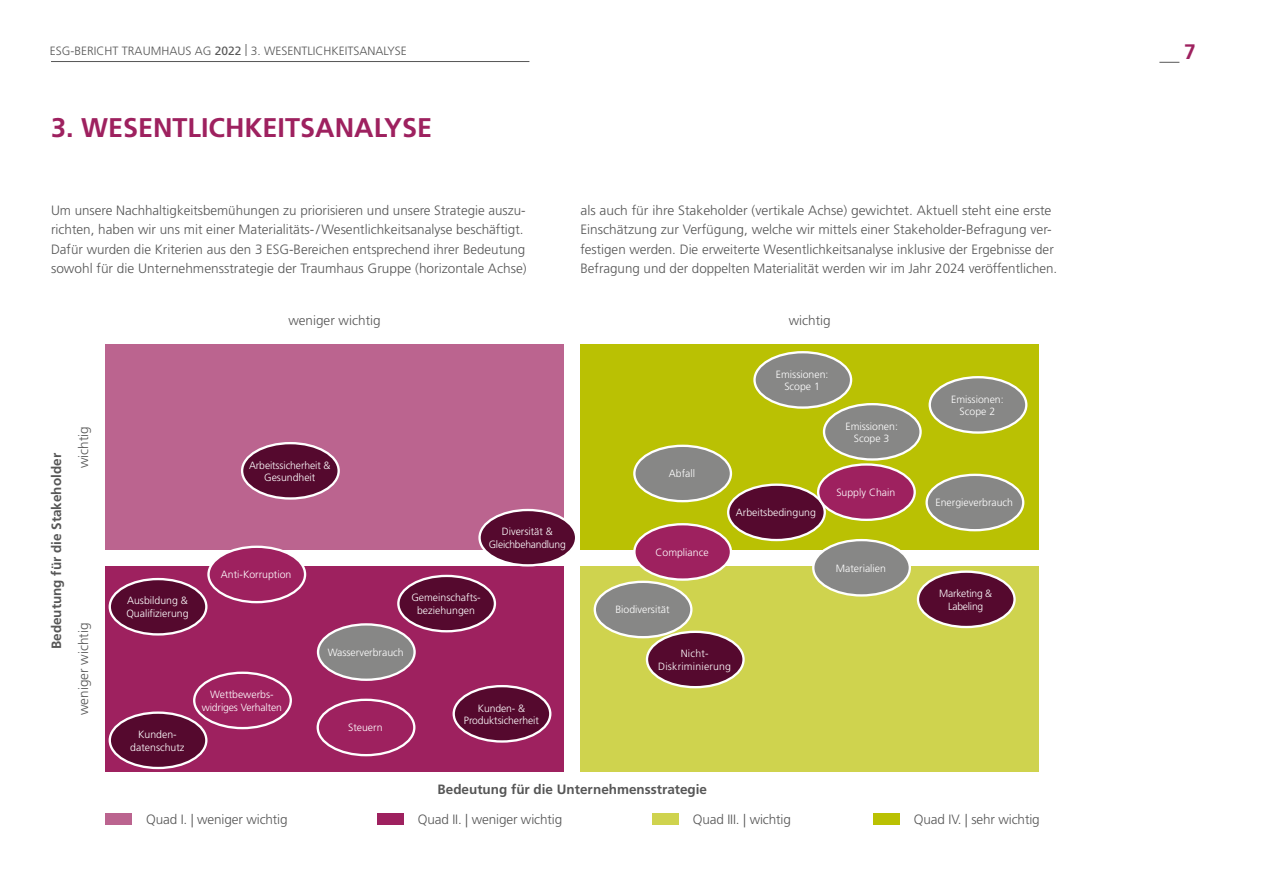
<style>
.page{position:relative;width:1263px;height:893px;background:#fff}
.page>*{position:absolute;margin:0;border:0;box-sizing:border-box;transform-origin:0 0}
.t1{font:700 27px "Frutiger LT Pro";color:#9e215f}
.t2{font:700 21px "Frutiger LT Pro";color:#9e215f}
.t3{font:300 13.5px/19.5px "Frutiger LT Pro";color:#565656}
.t4{font:700 13.5px "Frutiger LT Pro";color:#565656}
.t5{font:300 12px "Frutiger LT Pro";color:#565656}
.t6{font:300 10.5px/12.5px "Frutiger LT Pro";color:#fff;text-align:center}
.t7{font:300 10.5px/12.5px "Frutiger LT Pro";letter-spacing:-.02em;color:#fff;text-align:center}
.t8{font:300 10.5px/12.5px "Frutiger LT Pro";letter-spacing:.02em;color:#fff;text-align:center}
.s1{font-weight:400}
</style>
<div class="page">
<hr style="left:51px;top:61px;width:478px;height:1px;background:#565656">
<svg style="left:1159px;top:62px;width:20px;height:1px"></svg>
<div style="left:580px;top:345px;width:459px;height:205px;background:#bac103"></div>
<div style="left:105px;top:345px;width:459px;height:205px;background:#bb648f"></div>
<div style="left:105px;top:566px;width:459px;height:205px;background:#9e215f"></div>
<div style="left:580px;top:566px;width:459px;height:205px;background:#cfd34e"></div>
<div style="left:242px;top:443px;width:97px;height:55px;background:#55092e;border-radius:50%"></div>
<div style="left:241px;top:442px;width:99px;height:58px;border:2px solid #fff;border-radius:50%"></div>
<div style="left:754px;top:352px;width:97px;height:56px;background:#878786;border-radius:50%"></div>
<div style="left:753px;top:351px;width:99px;height:58px;border:2px solid #fff;border-radius:50%"></div>
<div style="left:930px;top:377px;width:96px;height:56px;background:#878786;border-radius:50%"></div>
<div style="left:928px;top:376px;width:99px;height:58px;border:2px solid #fff;border-radius:50%"></div>
<div style="left:318px;top:624px;width:97px;height:56px;background:#878786;border-radius:50%"></div>
<div style="left:317px;top:623px;width:99px;height:58px;border:2px solid #fff;border-radius:50%"></div>
<div style="left:398px;top:576px;width:97px;height:55px;background:#55092e;border-radius:50%"></div>
<div style="left:397px;top:575px;width:99px;height:57px;border:2px solid #fff;border-radius:50%"></div>
<div style="left:193px;top:672px;width:99px;height:57px;border:2px solid #fff;border-radius:50%"></div>
<div style="left:824px;top:404px;width:96px;height:55px;background:#878786;border-radius:50%"></div>
<div style="left:823px;top:403px;width:99px;height:58px;border:2px solid #fff;border-radius:50%"></div>
<div style="left:480px;top:510px;width:96px;height:55px;background:#55092e;border-radius:50%"></div>
<div style="left:478px;top:509px;width:99px;height:57px;border:2px solid #fff;border-radius:50%"></div>
<div style="left:634px;top:446px;width:97px;height:55px;background:#878786;border-radius:50%"></div>
<div style="left:633px;top:445px;width:99px;height:57px;border:2px solid #fff;border-radius:50%"></div>
<div style="left:634px;top:524px;width:97px;height:56px;background:#9e215f;border-radius:50%"></div>
<div style="left:633px;top:523px;width:99px;height:58px;border:2px solid #fff;border-radius:50%"></div>
<div style="left:728px;top:485px;width:97px;height:55px;background:#55092e;border-radius:50%"></div>
<div style="left:727px;top:483px;width:99px;height:58px;border:2px solid #fff;border-radius:50%"></div>
<div style="left:818px;top:464px;width:97px;height:56px;background:#9e215f;border-radius:50%"></div>
<div style="left:817px;top:463px;width:99px;height:58px;border:2px solid #fff;border-radius:50%"></div>
<div style="left:927px;top:475px;width:96px;height:55px;background:#878786;border-radius:50%"></div>
<div style="left:925px;top:474px;width:99px;height:57px;border:2px solid #fff;border-radius:50%"></div>
<div style="left:918px;top:572px;width:96px;height:55px;background:#55092e;border-radius:50%"></div>
<div style="left:917px;top:570px;width:99px;height:58px;border:2px solid #fff;border-radius:50%"></div>
<div style="left:813px;top:540px;width:97px;height:55px;background:#878786;border-radius:50%"></div>
<div style="left:812px;top:539px;width:99px;height:58px;border:2px solid #fff;border-radius:50%"></div>
<div style="left:595px;top:582px;width:96px;height:55px;background:#878786;border-radius:50%"></div>
<div style="left:594px;top:581px;width:98px;height:57px;border:2px solid #fff;border-radius:50%"></div>
<div style="left:454px;top:686px;width:96px;height:55px;background:#55092e;border-radius:50%"></div>
<div style="left:452px;top:685px;width:99px;height:58px;border:2px solid #fff;border-radius:50%"></div>
<div style="left:317px;top:699px;width:98px;height:57px;border:2px solid #fff;border-radius:50%"></div>
<div style="left:110px;top:713px;width:96px;height:55px;background:#55092e;border-radius:50%"></div>
<div style="left:109px;top:711px;width:98px;height:58px;border:2px solid #fff;border-radius:50%"></div>
<div style="left:208px;top:547px;width:97px;height:55px;background:#9e215f;border-radius:50%"></div>
<div style="left:207px;top:546px;width:99px;height:57px;border:2px solid #fff;border-radius:50%"></div>
<div style="left:110px;top:579px;width:96px;height:55px;background:#55092e;border-radius:50%"></div>
<div style="left:109px;top:578px;width:98px;height:58px;border:2px solid #fff;border-radius:50%"></div>
<div style="left:647px;top:632px;width:96px;height:55px;background:#55092e;border-radius:50%"></div>
<div style="left:646px;top:631px;width:99px;height:57px;border:2px solid #fff;border-radius:50%"></div>
<div style="left:106px;top:813px;width:26px;height:11px;background:#bb648f"></div>
<div style="left:652px;top:813px;width:26px;height:11px;background:#cfd34e"></div>
<div style="left:377px;top:813px;width:26px;height:11px;background:#9e215f"></div>
<div style="left:873px;top:813px;width:27px;height:11px;background:#bac103"></div>
<p class="t5" style="left:50px;top:44px;width:358px">ESG-BERICHT TRAUMHAUS AG <span class="s1">2022</span> | 3. WESENTLICHKEITSANALYSE</p>
<h2 class="t2" style="left:1184px;top:39px;width:13px">7</h2>
<h1 class="t1" style="left:51px;top:111px;width:383px">3. WESENTLICHKEITSANALYSE</h1>
<p class="t3" style="left:51px;top:200px;width:477px">Um unsere Nachhaltigkeitsbemühungen zu priorisieren und unsere Strategie auszu&shy;richten, haben wir uns mit einer Materialitäts-/Wesentlichkeitsanalyse beschäftigt.<br>Dafür wurden die Kriterien aus den 3 ESG-Bereichen entsprechend ihrer Bedeutung sowohl für die Unternehmensstrategie der Traumhaus Gruppe (horizontale Achse)</p>
<p class="t3" style="left:580px;top:200px;width:476px">als auch für ihre Stakeholder (vertikale Achse) gewichtet. Aktuell steht eine erste Einschätzung zur Verfügung, welche wir mittels einer Stakeholder-Befragung ver&shy;festigen werden. Die erweiterte Wesentlichkeitsanalyse inklusive der Ergebnisse der Befragung und der doppelten Materialität werden wir im Jahr 2024 veröffentlichen.</p>
<p class="t3" style="left:288px;top:311px;width:94px">weniger wichtig</p>
<p class="t3" style="left:789px;top:311px;width:43px">wichtig</p>
<p class="t4" style="left:48px;top:649px;width:197px;rotate:-90deg">Bedeutung für die Stakeholder</p>
<p class="t3" style="left:74px;top:468px;width:43px;rotate:-90deg">wichtig</p>
<p class="t3" style="left:74px;top:715px;width:94px;rotate:-90deg">weniger wichtig</p>
<p class="t6" style="left:126px;top:595px;width:64px;text-align:left">Ausbildung &amp;<br>Qualifizierung</p>
<p class="t6" style="left:130px;top:728px;width:56px">Kunden&shy;datenschutz</p>
<p class="t6" style="left:249px;top:459px;width:83px">Arbeitssicherheit &amp;<br>Gesundheit</p>
<p class="t6" style="left:221px;top:569px;width:72px">Anti-Korruption</p>
<p class="t6" style="left:202px;top:688px;width:82px">Wettbewerbs&shy;widriges Verhalten</p>
<p class="t7" style="left:489px;top:526px;width:78px">Diversität &amp;<br>Gleichbehandlung</p>
<p class="t6" style="left:411px;top:591px;width:70px">Gemeinschafts&shy;beziehungen</p>
<p class="t6" style="left:328px;top:646px;width:78px">Wasserverbrauch</p>
<p class="t6" style="left:348px;top:722px;width:36px">Steuern</p>
<p class="t6" style="left:464px;top:702px;width:76px">Kunden- &amp;<br>Produktsicherheit</p>
<p class="t6" style="left:669px;top:468px;width:28px">Abfall</p>
<p class="t6" style="left:655px;top:546px;width:55px">Compliance</p>
<p class="t6" style="left:615px;top:604px;width:56px">Biodiversität</p>
<p class="t6" style="left:776px;top:368px;width:54px">Emissionen:<br>Scope 1</p>
<p class="t6" style="left:845px;top:420px;width:54px">Emissionen:<br>Scope 3</p>
<p class="t6" style="left:736px;top:506px;width:81px">Arbeitsbedingung</p>
<p class="t6" style="left:836px;top:486px;width:60px">Supply Chain</p>
<p class="t6" style="left:836px;top:562px;width:52px">Materialien</p>
<p class="t8" style="left:658px;top:647px;width:74px">Nicht-<br>Diskriminierung</p>
<p class="t4" style="left:438px;top:781px;width:271px">Bedeutung für die Unternehmensstrategie</p>
<p class="t6" style="left:951px;top:393px;width:54px">Emissionen:<br>Scope 2</p>
<p class="t6" style="left:935px;top:497px;width:79px">Energieverbrauch</p>
<p class="t7" style="left:939px;top:587px;width:54px">Marketing &amp;<br>Labeling</p>
<p class="t3" style="left:146px;top:810px;width:143px">Quad I. | weniger wichtig</p>
<p class="t3" style="left:418px;top:810px;width:146px">Quad II. | weniger wichtig</p>
<p class="t3" style="left:693px;top:810px;width:100px">Quad III. | wichtig</p>
<p class="t3" style="left:914px;top:810px;width:127px">Quad IV. | sehr wichtig</p>
</div>
